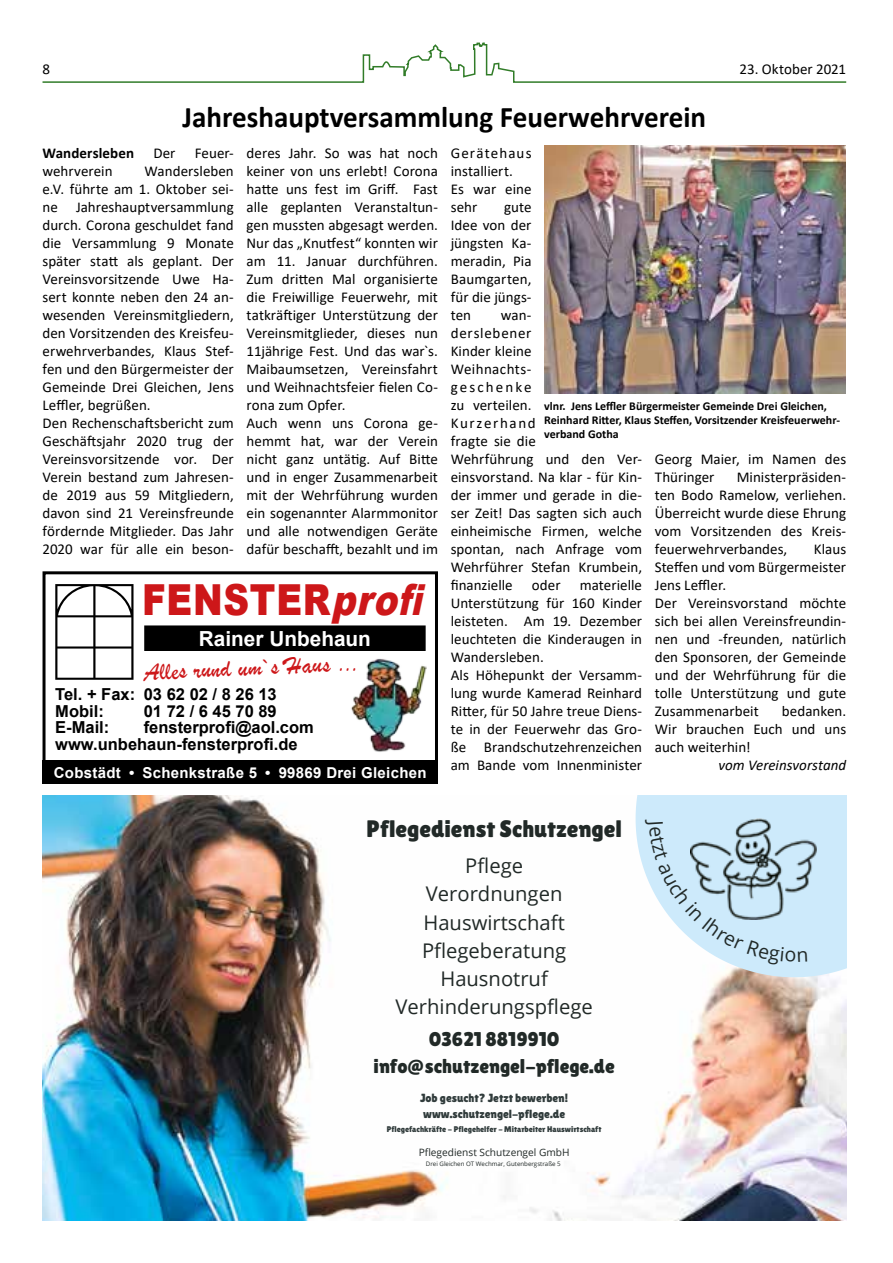
<style>
.page{position:relative;width:893px;height:1263px;background:#fff}
.page>*{position:absolute;margin:0;border:0;box-sizing:border-box;transform-origin:0 0}
.t1{font:900 42.75px "Arial";letter-spacing:.02em;color:#cd1719;scale:.83 1}
.t2{font:700 30px "Calibri";color:#000}
.t3{font:italic 25.5px "Brush Script";color:#cd1719}
.t4{font:23.85px "Lilita One";color:#212927}
.t5{font:700 20.85px "Arial";color:#fff}
.t6{font:20.25px/28.2px "Open Sans";color:#212927;text-align:center}
.t7{font:19.95px/27.5px "Lilita One";color:#212927;text-align:center}
.t8{font:700 16.5px/16.5px "Arial";color:#000}
.t9{font:15px/18px "Calibri";color:#000}
.t10{font:700 15px "Arial";letter-spacing:.02em;color:#fff}
.t11{font:italic 15px "Calibri";color:#000}
.t12{font:700 15px "Calibri";letter-spacing:.005em;color:#000}
.t13{font:700 12px/14.4px "Calibri";color:#000}
.t14{font:11.85px/15.8px "Lilita One";color:#303b3b}
.t15{font:10.2px "Open Sans";color:#212927}
.t16{font:8.25px "Lilita One";color:#303b3b}
.t17{font:6.15px "Open Sans";color:#212927}
.s1{font-style:italic}
</style>
<div class="page">
<svg style="left:42px;top:42px;width:805px;height:41px"></svg>
<img style="left:544px;top:146px;width:302px;height:247px">
<img style="left:43px;top:795px;width:803px;height:425px">
<div style="left:145px;top:626px;width:280px;height:24px;background:#000"></div>
<div style="left:144px;top:625px;width:282px;height:26px;border:1px solid #000"></div>
<div style="left:43px;top:761px;width:395px;height:23px;background:#000"></div>
<svg style="left:55px;top:584px;width:79px;height:96px"></svg>
<img style="left:351px;top:658px;width:75px;height:94px">
<div style="left:43px;top:571px;width:395px;height:213px;border:3px solid #000"></div>
<svg style="left:636px;top:795px;width:210px;height:182px;background:#cae2ef"></svg>
<p class="t9" style="left:43px;top:60px;width:9px">8</p>
<p class="t9" style="left:739px;top:60px;width:108px">23. Oktober 2021</p>
<h2 class="t2" style="left:183px;top:96px;width:525px">Jahreshauptversammlung Feuerwehrverein</h2>
<p class="t12" style="left:43px;top:143px;width:93px">Wandersleben</p>
<p class="t9" style="left:153px;top:144px;width:24px">Der</p>
<p class="t9" style="left:195px;top:144px;width:41px">Feuer-</p>
<p class="t9" style="left:43px;top:162px;width:72px">wehrverein</p>
<p class="t9" style="left:247px;top:144px;width:193px">deres Jahr. So was hat noch keiner von uns erlebt! Corona hatte uns fest im Griff. Fast alle geplanten Veranstaltun&shy;gen mussten abgesagt werden.<br>Nur das „Knutfest“ konnten wir am 11. Januar durchführen.<br>Zum dritten Mal organisierte die Freiwillige Feuerwehr, mit tatkräftiger Unterstützung der<br>Vereinsmitglieder, dieses nun<br>11jährige Fest. Und das war`s.<br>Maibaumsetzen, Vereinsfahrt und Weihnachtsfeier fielen Co&shy;rona zum Opfer.<br>Auch wenn uns Corona ge&shy;hemmt hat, war der Verein nicht ganz untätig. Auf Bitte und in enger Zusammenarbeit mit der Wehrführung wurden ein sogenannter Alarmmonitor und alle notwendigen Geräte dafür beschafft, bezahlt und im</p>
<p class="t9" style="left:451px;top:144px;width:82px">Gerätehaus installiert.<br>Es war eine sehr</p>
<p class="t9" style="left:43px;top:162px;width:193px;text-indent:102px">Wandersleben e.V. führte am 1. Oktober sei&shy;ne Jahreshauptversammlung durch. Corona geschuldet fand die Versammlung 9 Monate später statt als geplant. Der<br>Vereinsvorsitzende Uwe Ha&shy;sert konnte neben den 24 an&shy;wesenden Vereinsmitgliedern, den Vorsitzenden des Kreisfeu&shy;erwehrverbandes, Klaus Stef&shy;fen und den Bürgermeister der<br>Gemeinde Drei Gleichen, Jens<br>Leffler, begrüßen.<br>Den Rechenschaftsbericht zum<br>Geschäftsjahr 2020 trug der<br>Vereinsvorsitzende vor. Der<br>Verein bestand zum Jahresen&shy;de 2019 aus 59 Mitgliedern, davon sind 21 Vereinsfreunde fördernde Mitglieder. Das Jahr<br>2020 war für alle ein beson-</p>
<p class="t9" style="left:451px;top:198px;width:82px;text-align:justify;text-indent:53px">gute Idee von der jüngsten Ka&shy;meradin, Pia Baumgarten, für die jüngs&shy;ten</p>
<p class="t9" style="left:451px;top:306px;width:193px;text-indent:50px">wan-<br>derslebener<br>Kinder kleine<br>Weihnachts-<br>geschenke<br>zu verteilen.<br>Kurzerhand<br>fragte sie die<br>Wehrführung und den Ver&shy;einsvorstand. Na klar - für Kin&shy;der immer und gerade in die&shy;ser Zeit! Das sagten sich auch einheimische Firmen, welche spontan, nach Anfrage vom<br>Wehrführer Stefan Krumbein, finanzielle</p>
<p class="t13" style="left:544px;top:398px;width:297px">vlnr. Jens Leffler Bürgermeister Gemeinde Drei Gleichen,<br>Reinhard Ritter, Klaus Steffen, Vorsitzender Kreisfeuerwehr&shy;verband Gotha</p>
<p class="t9" style="left:655px;top:450px;width:193px">Georg Maier, im Namen des<br>Thüringer</p>
<p class="t9" style="left:655px;top:468px;width:193px;text-align:justify;text-indent:82px">Ministerpräsiden&shy;ten Bodo Ramelow, verliehen.<br>Überreicht wurde diese Ehrung vom Vorsitzenden des Kreis&shy;feuerwehrverbandes,</p>
<p class="t9" style="left:655px;top:540px;width:193px;text-indent:159px">Klaus<br>Steffen und vom Bürgermeister<br>Jens Leffler.<br>Der Vereinsvorstand möchte sich bei allen Vereinsfreundin&shy;nen und -freunden, natürlich den Sponsoren, der Gemeinde und der Wehrführung für die tolle Unterstützung und gute<br>Zusammenarbeit</p>
<p class="t9" style="left:451px;top:576px;width:193px;text-indent:129px">materielle<br>Unterstützung für 160 Kinder leisteten. Am 19. Dezember leuchteten die Kinderaugen in<br>Wandersleben.<br>Als Höhepunkt der Versamm&shy;lung wurde Kamerad Reinhard<br>Ritter, für 50 Jahre treue Diens&shy;te in der Feuerwehr das Gro&shy;ße Brandschutzehrenzeichen am Bande vom Innenminister</p>
<p class="t9" style="left:532px;top:576px;width:30px">oder</p>
<h1 class="t1" style="left:142px;top:569px;width:353px">FENSTER<span class="s1">profi</span></h1>
<h3 class="t5" style="left:199px;top:624px;width:174px">Rainer Unbehaun</h3>
<h3 class="t3" style="left:144px;top:655px;width:217px;rotate:-2deg">Alles rund um`s Haus ...</h3>
<p class="t8" style="left:55px;top:686px;width:223px">Tel. + Fax: 03 62 02 / 8 26 13<br>Mobil:</p>
<p class="t8" style="left:144px;top:703px;width:135px">01 72 / 6 45 70 89</p>
<p class="t9" style="left:655px;top:702px;width:193px;text-align:justify;text-indent:127px">bedanken.<br>Wir brauchen Euch und uns auch weiterhin!</p>
<p class="t11" style="left:718px;top:755px;width:129px">vom Vereinsvorstand</p>
<p class="t8" style="left:55px;top:719px;width:260px;text-indent:88px">fensterprofi@aol.com www.unbehaun-fensterprofi.de</p>
<p class="t10" style="left:54px;top:762px;width:374px">Cobstädt • Schenkstraße 5 • 99869 Drei Gleichen</p>
<p class="t8" style="left:55px;top:719px;width:56px">E-Mail:</p>
<h3 class="t4" style="left:367px;top:815px;width:257px">Pflegedienst Schutzengel</h3>
<h3 class="t6" style="left:396px;top:851px;width:199px">Pflege<br>Verordnungen<br>Hauswirtschaft<br>Pflegeberatung<br>Hausnotruf<br>Verhinderungspflege</h3>
<h3 class="t7" style="left:374px;top:1025px;width:243px">03621 8819910 info@schutzengel-pflege.de</h3>
<p class="t14" style="left:420px;top:1090px;width:150px">Job gesucht? Jetzt bewerben! www.schutzengel-pflege.de</p>
<p class="t16" style="left:387px;top:1124px;width:216px">Pflegefachkräfte - Pflegehelfer - Mitarbeiter Hauswirtschaft</p>
<p class="t15" style="left:419px;top:1146px;width:152px">Pflegedienst Schutzengel GmbH</p>
<p class="t17" style="left:426px;top:1159px;width:136px">Drei Gleichen OT Wechmar, Gutenbergstraße 5</p>
</div>
